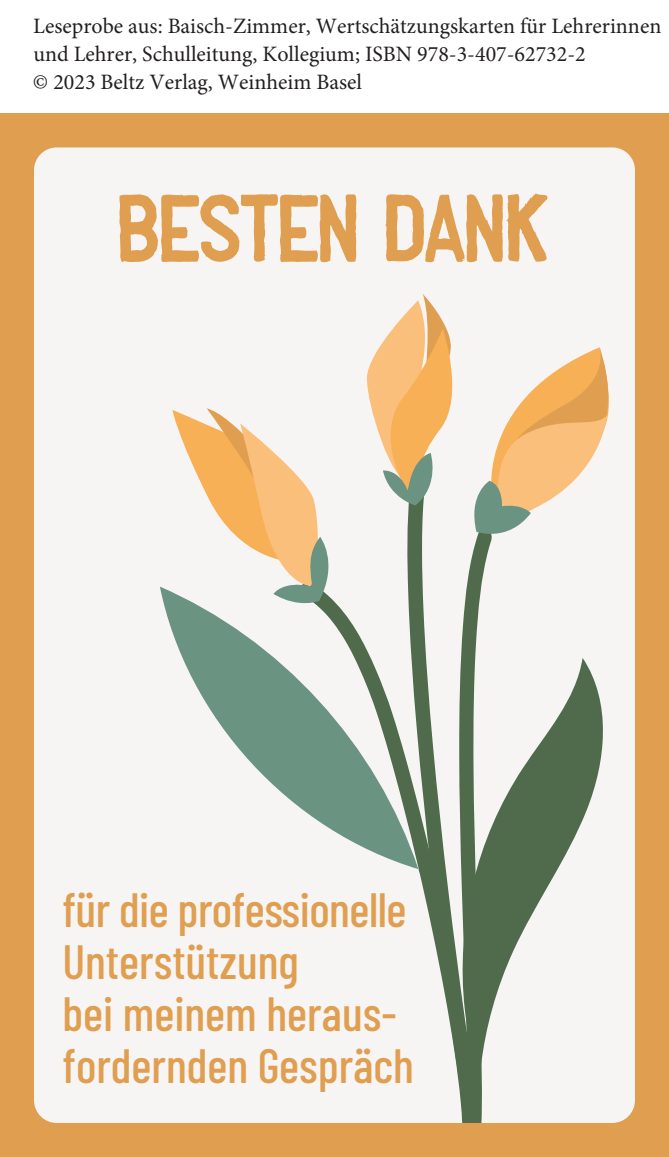
<style>
.page{position:relative;width:669px;height:1157px;background:#fff}
.page>*{position:absolute;margin:0;border:0;box-sizing:border-box;transform-origin:0 0}
.t1{font:92px "Stump one";letter-spacing:-.02em;color:#e09f50}
.t2{font:500 48px/52px "Barlow Condensed";color:#e09f50}
.t3{font:22px/28.4px "Minion Pro";color:#231f20}
</style>
<div class="page">
<div style="left:0;top:113px;width:669px;height:1044px;background:#e09f50"></div>
<div style="left:34px;top:147px;width:601px;height:976px;background:#f7f5f4;border-radius:23px"></div>
<svg style="left:160px;top:586px;width:139px;height:221px"></svg>
<svg style="left:367px;top:294px;width:261px;height:829px"></svg>
<svg style="left:299px;top:581px;width:179px;height:542px"></svg>
<svg style="left:172px;top:408px;width:167px;height:201px"></svg>
<p class="t3" style="left:33px;top:13px;width:630px">Leseprobe aus: Baisch-Zimmer, Wertschätzungskarten für Lehrerinnen und Lehrer, Schulleitung, Kollegium; ISBN 978-3-407-62732-2<br>© 2023 Beltz Verlag, Weinheim Basel</p>
<h1 class="t1" style="left:119px;top:189px;width:433px">BESTEN DANK</h1>
<h2 class="t2" style="left:62px;top:880px;width:353px">für die professionelle<br>Unterstützung<br>bei meinem heraus&shy;fordernden Gespräch</h2>
</div>
